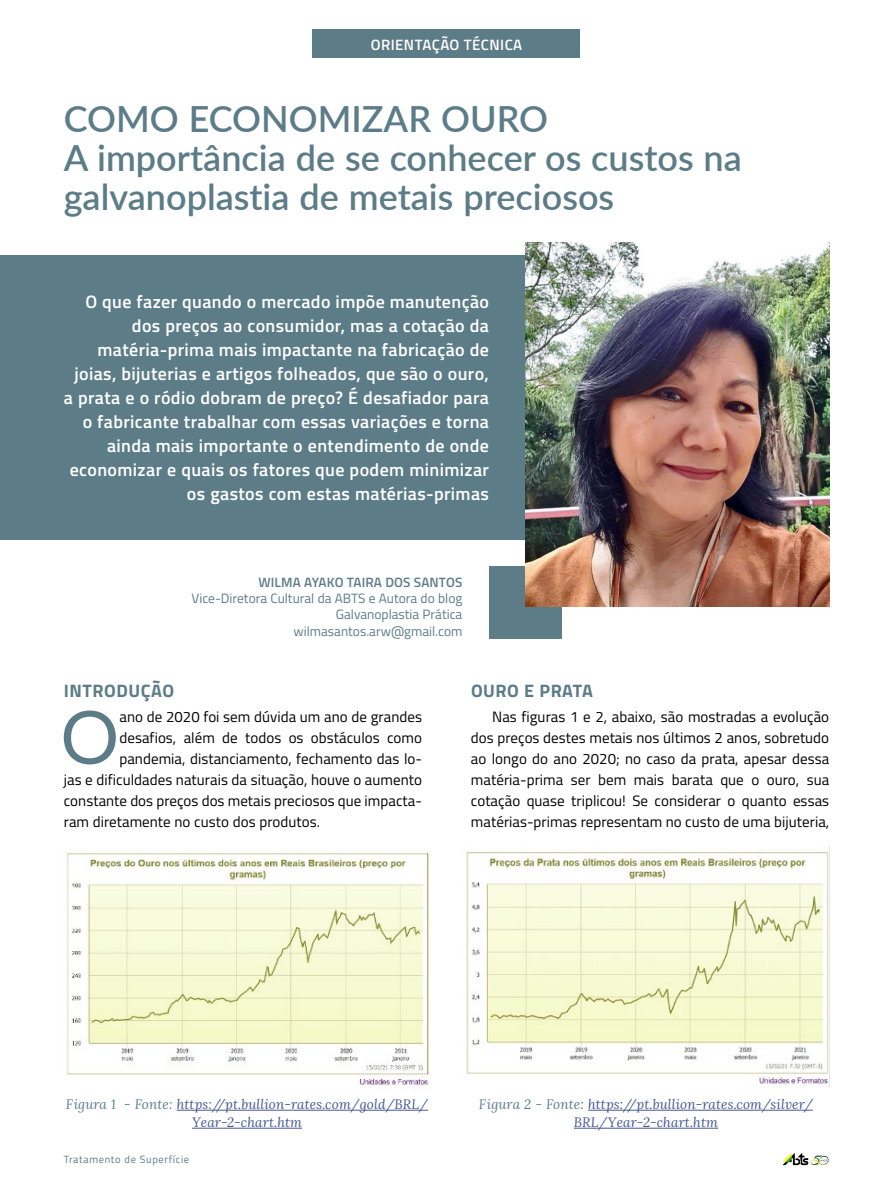
<style>
.page{position:relative;width:893px;height:1191px;background:#fff}
.page>*{position:absolute;margin:0;border:0;box-sizing:border-box;transform-origin:0 0}
.t1{font:73.65px "Lato";color:#5c7c88}
.t2{font:600 36px/39px "Lato";color:#5c7c88}
.t3{font:600 18px/24px "Titillium";letter-spacing:.02em;color:#fff;text-align:right}
.t4{font:700 18px "Titillium";letter-spacing:.03em;color:#5c7c88}
.t5{font:15px/21px "Titillium";letter-spacing:.005em;color:#000;text-align:justify}
.t6{font:600 15px "Titillium";letter-spacing:.03em;color:#fff}
.t7{font:italic 13.5px/18px "Lora";letter-spacing:.01em;color:#465792;text-align:center}
.t8{font:13.5px/16.2px "Titillium";color:#5c7c88;text-align:right}
.t9{font:600 13.5px "Titillium";letter-spacing:.01em;color:#5c7c88}
.t10{font:10.5px "Titillium";letter-spacing:.06em;color:#5c7c88}
.s1{color:#5c7c88}
</style>
<div class="page">
<div style="left:313px;top:30px;width:267px;height:28px;background:#5c7c88"></div>
<img style="left:64px;top:852px;width:366px;height:236px">
<img style="left:466px;top:846px;width:363px;height:241px">
<div style="left:0;top:255px;width:655px;height:285px;background:#5c7c88"></div>
<svg style="left:782px;top:1152px;width:47px;height:13px"></svg>
<hr style="left:588px;top:1109px;width:225px;height:1px;background:#465792">
<hr style="left:574px;top:1127px;width:144px;height:1px;background:#465792">
<hr style="left:177px;top:1109px;width:251px;height:1px;background:#465792">
<hr style="left:192px;top:1127px;width:110px;height:1px;background:#465792">
<div style="left:489px;top:566px;width:72px;height:72px;background:#5c7c88"></div>
<img style="left:525px;top:242px;width:304px;height:364px">
<p class="t6" style="left:371px;top:33px;width:153px">ORIENTAÇÃO TÉCNICA</p>
<h2 class="t2" style="left:64px;top:98px;width:680px">COMO ECONOMIZAR OURO<br>A importância de se conhecer os custos na galvanoplastia de metais preciosos</h2>
<p class="t3" style="left:64px;top:289px;width:427px">O que fazer quando o mercado impõe manutenção dos preços ao consumidor, mas a cotação da matéria-prima mais impactante na fabricação de joias, bijuterias e artigos folheados, que são o ouro, a prata e o ródio dobram de preço? É desafiador para o fabricante trabalhar com essas variações e torna ainda mais importante o entendimento de onde economizar e quais os fatores que podem minimizar os gastos com estas matérias-primas</p>
<p class="t9" style="left:258px;top:572px;width:205px">WILMA AYAKO TAIRA DOS SANTOS</p>
<p class="t8" style="left:192px;top:589px;width:272px">Vice-Diretora Cultural da ABTS e Autora do blog<br>Galvanoplastia Prática wilmasantos.arw@gmail.com</p>
<p class="t4" style="left:64px;top:676px;width:112px">INTRODUÇÃO</p>
<h1 class="t1" style="left:60px;top:684px;width:60px">O</h1>
<p class="t5" style="left:119px;top:705px;width:304px">ano de 2020 foi sem dúvida um ano de grandes</p>
<p class="t5" style="left:119px;top:726px;width:304px">desafios, além de todos os obstáculos como</p>
<p class="t5" style="left:119px;top:747px;width:304px">pandemia, distanciamento, fechamento das lo-</p>
<p class="t5" style="left:64px;top:768px;width:360px">jas e dificuldades naturais da situação, houve o aumento</p>
<p class="t5" style="left:64px;top:789px;width:360px">constante dos preços dos metais preciosos que impacta-</p>
<p class="t5" style="left:64px;top:810px;width:258px">ram diretamente no custo dos produtos.</p>
<p class="t4" style="left:471px;top:676px;width:124px">OURO E PRATA</p>
<p class="t5" style="left:471px;top:705px;width:360px;text-indent:21px">Nas figuras 1 e 2, abaixo, são mostradas a evolução dos preços destes metais nos últimos 2 anos, sobretudo ao longo do ano 2020; no caso da prata, apesar dessa matéria-prima ser bem mais barata que o ouro, sua cotação quase triplicou! Se considerar o quanto essas matérias-primas representam no custo de uma bijuteria,</p>
<p class="t7" style="left:66px;top:1095px;width:364px"><span class="s1">Figura 1 - Fonte:</span> https://pt.bullion-rates.com/gold/BRL/<br>Year-2-chart.htm</p>
<p class="t10" style="left:64px;top:1151px;width:127px">Tratamento de Superfície</p>
<p class="t7" style="left:479px;top:1095px;width:335px"><span class="s1">Figura 2 - Fonte:</span> https://pt.bullion-rates.com/silver/<br>BRL/Year-2-chart.htm</p>
</div>
